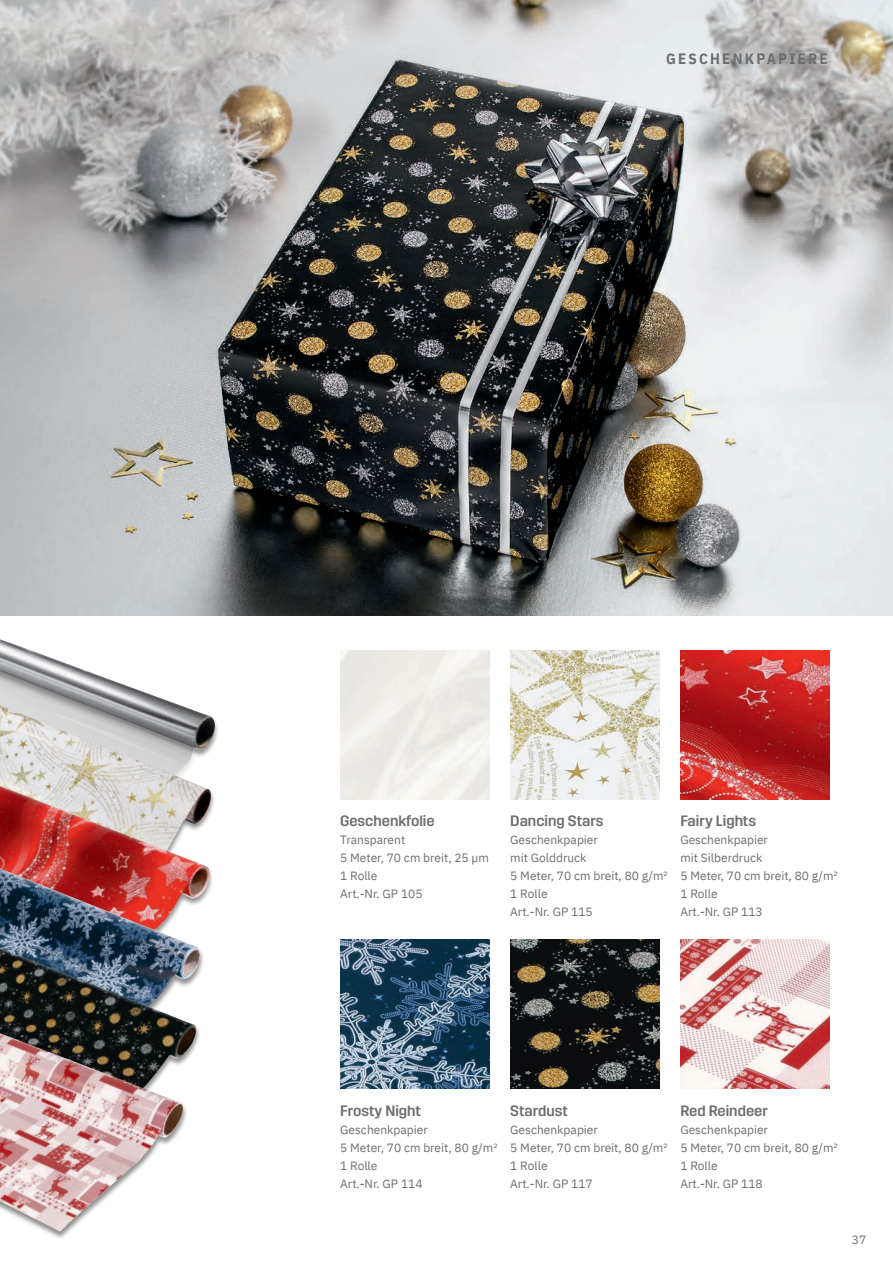
<style>
.page{position:relative;width:893px;height:1263px;background:#fff}
.page>*{position:absolute;margin:0;border:0;box-sizing:border-box;transform-origin:0 0}
.t1{font:500 15px "Trim";color:#6c6d70}
.t2{font:700 15px "IBM Plex Sans Cond";letter-spacing:.15em;color:#6c6d70}
.t3{font:12px/18px "IBM Plex Sans";color:#6c6d70}
</style>
<div class="page">
<div style="left:0;top:623px;width:216px;height:296px;background:#231f20;opacity:.5"></div>
<div style="left:0;top:703px;width:214px;height:305px;background:#231f20;opacity:.5"></div>
<img style="left:1px;top:786px;width:211px;height:213px">
<div style="left:0;top:795px;width:204px;height:276px;background:#231f20;opacity:.5"></div>
<img style="left:1px;top:868px;width:200px;height:5px">
<div style="left:0;top:873px;width:201px;height:289px;background:#231f20;opacity:.5"></div>
<img style="left:1px;top:948px;width:195px;height:206px">
<div style="left:0;top:955px;width:188px;height:285px;background:#231f20;opacity:.5"></div>
<img style="left:1px;top:1033px;width:183px;height:198px">
<img style="left:0;top:0;width:1px;height:1263px">
<img style="left:340px;top:940px;width:149px;height:149px">
<img style="left:680px;top:940px;width:149px;height:149px">
<img style="left:510px;top:940px;width:149px;height:149px">
<img style="left:0;top:0;width:893px;height:616px">
<img style="left:510px;top:651px;width:149px;height:148px">
<img style="left:680px;top:651px;width:149px;height:148px">
<p class="t2" style="left:666px;top:47px;width:163px">GESCHENKPAPIERE</p>
<p class="t1" style="left:340px;top:813px;width:96px">Geschenkfolie</p>
<p class="t3" style="left:340px;top:830px;width:150px">Transparent<br>5 Meter, 70 cm breit, 25 µm<br>1 Rolle<br>Art.-Nr. GP 105</p>
<p class="t1" style="left:510px;top:813px;width:95px">Dancing Stars</p>
<p class="t3" style="left:510px;top:830px;width:159px">Geschenkpapier<br>mit Golddruck<br>5 Meter, 70 cm breit, 80 g/m²<br>1 Rolle<br>Art.-Nr. GP 115</p>
<p class="t1" style="left:680px;top:813px;width:77px">Fairy Lights</p>
<p class="t3" style="left:680px;top:830px;width:159px">Geschenkpapier<br>mit Silberdruck<br>5 Meter, 70 cm breit, 80 g/m²<br>1 Rolle<br>Art.-Nr. GP 113</p>
<p class="t1" style="left:340px;top:1102px;width:82px">Frosty Night</p>
<p class="t3" style="left:340px;top:1119px;width:159px">Geschenkpapier<br>5 Meter, 70 cm breit, 80 g/m²<br>1 Rolle<br>Art.-Nr. GP 114</p>
<p class="t1" style="left:510px;top:1102px;width:59px">Stardust</p>
<p class="t3" style="left:510px;top:1119px;width:159px">Geschenkpapier<br>5 Meter, 70 cm breit, 80 g/m²<br>1 Rolle<br>Art.-Nr. GP 117</p>
<p class="t1" style="left:680px;top:1102px;width:89px">Red Reindeer</p>
<p class="t3" style="left:680px;top:1119px;width:159px">Geschenkpapier<br>5 Meter, 70 cm breit, 80 g/m²<br>1 Rolle<br>Art.-Nr. GP 118</p>
<p class="t3" style="left:852px;top:1230px;width:16px">37</p>
</div>
